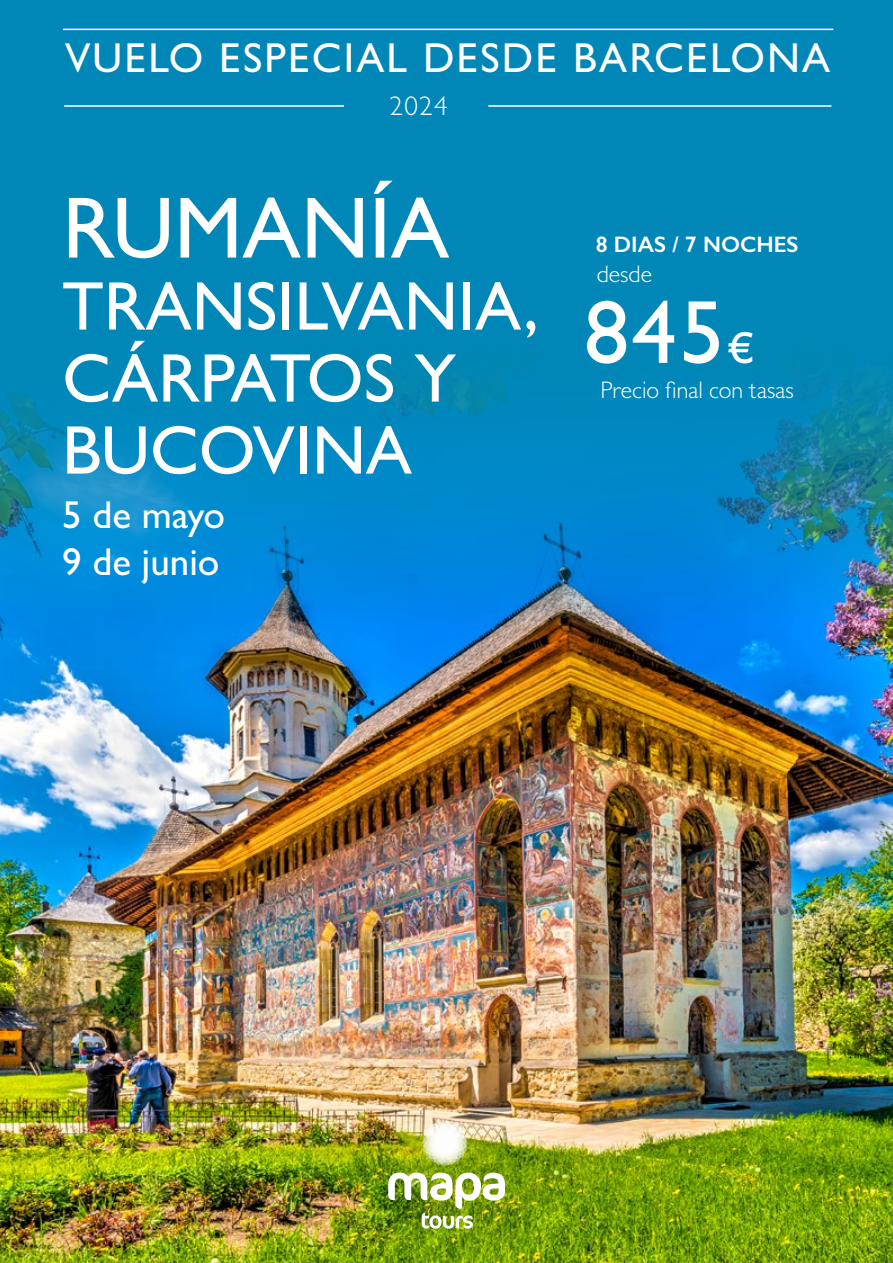
<style>
.page{position:relative;width:893px;height:1263px;background:#0087b7}
.page>*{position:absolute;margin:0;border:0;box-sizing:border-box;transform-origin:0 0}
.t1{font:500 90px "Gill Sans";color:#fff}
.t2{font:500 87.45px "Gill Sans";color:#fff}
.t3{font:500 69.15px/72px "Gill Sans";color:#fff}
.t4{font:500 42px "Gill Sans";letter-spacing:.05em;color:#fff}
.t5{font:500 39px/46.8px "Gill Sans";color:#fff}
.t6{font:300 27px "Gill Sans";color:#fff}
.t7{font:300 24px "Gill Sans";color:#fff}
.t8{font:600 22.5px "Gill Sans";color:#fff}
.s1{font-size:45px}
</style>
<div class="page">
<img style="left:0;top:382px;width:893px;height:881px">
<svg style="left:423px;top:1121px;width:44px;height:44px"></svg>
<img style="left:388px;top:1172px;width:117px;height:57px">
<hr style="left:64px;top:105px;width:280px;height:2px;background:#fff">
<hr style="left:488px;top:105px;width:343px;height:2px;background:#fff">
<hr style="left:63px;top:29px;width:770px;height:1px;background:#fff">
<p class="t4" style="left:65px;top:33px;width:766px">VUELO ESPECIAL DESDE BARCELONA</p>
<p class="t6" style="left:390px;top:90px;width:60px">2024</p>
<p class="t2" style="left:62px;top:176px;width:389px">RUMANÍA</p>
<p class="t3" style="left:62px;top:269px;width:478px">TRANSILVANIA,<br>CÁRPATOS Y<br>BUCOVINA</p>
<p class="t5" style="left:62px;top:491px;width:165px">5 de mayo<br>9 de junio</p>
<p class="t8" style="left:596px;top:231px;width:204px">8 DIAS / 7 NOCHES</p>
<p class="t7" style="left:597px;top:260px;width:57px">desde</p>
<h1 class="t1" style="left:584px;top:279px;width:172px">845<span class="s1">€</span></h1>
<p class="t7" style="left:600px;top:376px;width:195px">Precio final con tasas</p>
</div>
